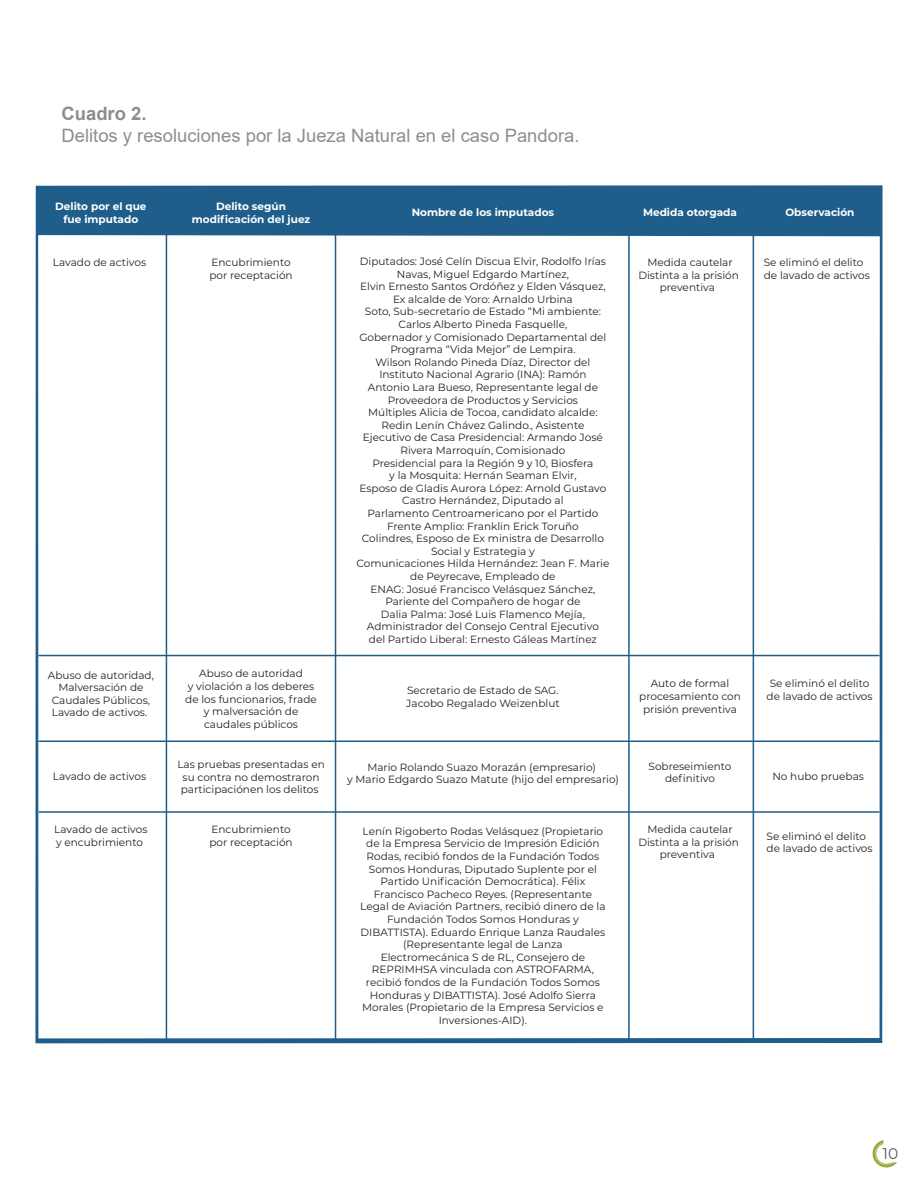
<style>
.page{position:relative;width:918px;height:1188px;background:#fff}
.page>*{position:absolute;margin:0;border:0;box-sizing:border-box;transform-origin:0 0}
.t1{font:18.45px "Arial";color:#8b8e8f}
.t2{font:700 18.45px "Arial";color:#8b8e8f}
.t3{font:15.45px "Montserrat";color:#575a5b}
.t4{font:10.5px/12.6px "Montserrat";color:#231f20;text-align:center}
.t5{font:700 10.5px/12.6px "Montserrat";color:#fff;text-align:center}
</style>
<div class="page">
<div style="left:35px;top:185px;width:848px;height:858px;background:#1f5e8b"></div>
<div style="left:38px;top:235px;width:842px;height:803px;background:#fff"></div>
<hr style="left:166px;top:210px;width:1px;height:832px;background:#1f5e8b">
<hr style="left:335px;top:197px;width:1px;height:845px;background:#1f5e8b">
<hr style="left:628px;top:210px;width:2px;height:832px;background:#1f5e8b">
<hr style="left:753px;top:210px;width:1px;height:832px;background:#1f5e8b">
<hr style="left:38px;top:655px;width:842px;height:1px;background:#1f5e8b">
<hr style="left:38px;top:741px;width:842px;height:1px;background:#1f5e8b">
<hr style="left:38px;top:811px;width:842px;height:2px;background:#1f5e8b">
<svg style="left:38px;top:1038px;width:783px;height:1px"></svg>
<svg style="left:873px;top:1140px;width:24px;height:27px"></svg>
<h1 class="t2" style="left:62px;top:101px;width:86px">Cuadro 2.</h1>
<h1 class="t1" style="left:62px;top:123px;width:519px">Delitos y resoluciones por la Jueza Natural en el caso Pandora.</h1>
<p class="t5" style="left:55px;top:199px;width:93px">Delito por el que fue imputado</p>
<p class="t5" style="left:412px;top:206px;width:144px">Nombre de los imputados</p>
<p class="t5" style="left:192px;top:199px;width:120px">Delito según modificación del juez</p>
<p class="t5" style="left:785px;top:206px;width:71px">Observación</p>
<p class="t5" style="left:643px;top:206px;width:96px">Medida otorgada</p>
<p class="t4" style="left:53px;top:256px;width:95px">Lavado de activos</p>
<p class="t4" style="left:209px;top:256px;width:85px;text-align:left">Encubrimiento por receptación</p>
<p class="t4" style="left:357px;top:255px;width:254px">Diputados: José Celín Discua Elvir, Rodolfo Irías Navas, Miguel Edgardo Martínez,<br>Elvin Ernesto Santos Ordóñez y Elden Vásquez, Ex alcalde de Yoro: Arnaldo Urbina<br>Soto, Sub-secretario de Estado “Mi ambiente:<br>Carlos Alberto Pineda Fasquelle,<br>Gobernador y Comisionado Departamental del Programa “Vida Mejor” de Lempira.<br>Wilson Rolando Pineda Díaz, Director del Instituto Nacional Agrario (INA): Ramón<br>Antonio Lara Bueso, Representante legal de Proveedora de Productos y Servicios<br>Múltiples Alicia de Tocoa, candidato alcalde:<br>Redin Lenín Chávez Galindo., Asistente Ejecutivo de Casa Presidencial: Armando José Rivera Marroquín, Comisionado<br>Presidencial para la Región 9 y 10, Biosfera<br>y la Mosquita: Hernán Seaman Elvir,<br>Esposo de Gladis Aurora López: Arnold Gustavo Castro Hernández, Diputado al<br>Parlamento Centroamericano por el Partido Frente Amplio: Franklin Erick Toruño<br>Colindres, Esposo de Ex ministra de Desarrollo Social y Estrategia y<br>Comunicaciones Hilda Hernández: Jean F. Marie de Peyrecave, Empleado de<br>ENAG: Josué Francisco Velásquez Sánchez, Pariente del Compañero de hogar de<br>Dalia Palma: José Luis Flamenco Mejía, Administrador del Consejo Central Ejecutivo<br>del Partido Liberal: Ernesto Gáleas Martínez</p>
<p class="t4" style="left:638px;top:256px;width:102px">Medida cautelar<br>Distinta a la prisión preventiva</p>
<p class="t4" style="left:764px;top:256px;width:108px;text-align:left">Se eliminó el delito de lavado de activos</p>
<p class="t4" style="left:185px;top:667px;width:133px">Abuso de autoridad<br>y violación a los deberes de los funcionarios, frade y malversación de caudales públicos</p>
<p class="t4" style="left:48px;top:668px;width:107px">Abuso de autoridad,<br>Malversación de<br>Caudales Públicos,<br>Lavado de activos.</p>
<p class="t4" style="left:639px;top:677px;width:103px">Auto de formal procesamiento con prisión preventiva</p>
<p class="t4" style="left:767px;top:677px;width:108px">Se eliminó el delito de lavado de activos</p>
<p class="t4" style="left:406px;top:684px;width:155px;text-align:left">Secretario de Estado de SAG.<br>Jacobo Regalado Weizenblut</p>
<p class="t4" style="left:177px;top:758px;width:149px">Las pruebas presentadas en su contra no demostraron participaciónen los delitos</p>
<p class="t4" style="left:53px;top:770px;width:95px">Lavado de activos</p>
<p class="t4" style="left:649px;top:759px;width:84px">Sobreseimiento definitivo</p>
<p class="t4" style="left:347px;top:760px;width:273px">Mario Rolando Suazo Morazán (empresario)<br>y Mario Edgardo Suazo Matute (hijo del empresario)</p>
<p class="t4" style="left:54px;top:823px;width:95px;text-align:left">Lavado de activos y encubrimiento</p>
<p class="t4" style="left:209px;top:823px;width:85px;text-align:left">Encubrimiento por receptación</p>
<p class="t4" style="left:360px;top:824px;width:247px">Lenín Rigoberto Rodas Velásquez (Propietario de la Empresa Servicio de Impresión Edición Rodas, recibió fondos de la Fundación Todos Somos Honduras, Diputado Suplente por el Partido Unificación Democrática). Félix Francisco Pacheco Reyes. (Representante Legal de Aviación Partners, recibió dinero de la Fundación Todos Somos Honduras y DIBATTISTA). Eduardo Enrique Lanza Raudales (Representante legal de Lanza Electromecánica S de RL, Consejero de REPRIMHSA vinculada con ASTROFARMA, recibió fondos de la Fundación Todos Somos Honduras y DIBATTISTA). José Adolfo Sierra Morales (Propietario de la Empresa Servicios e Inversiones-AID).</p>
<p class="t4" style="left:638px;top:823px;width:102px">Medida cautelar<br>Distinta a la prisión preventiva</p>
<p class="t4" style="left:772px;top:770px;width:93px">No hubo pruebas</p>
<p class="t4" style="left:767px;top:829px;width:108px;text-align:left">Se eliminó el delito de lavado de activos</p>
<h2 class="t3" style="left:883px;top:1143px;width:17px">10</h2>
</div>
